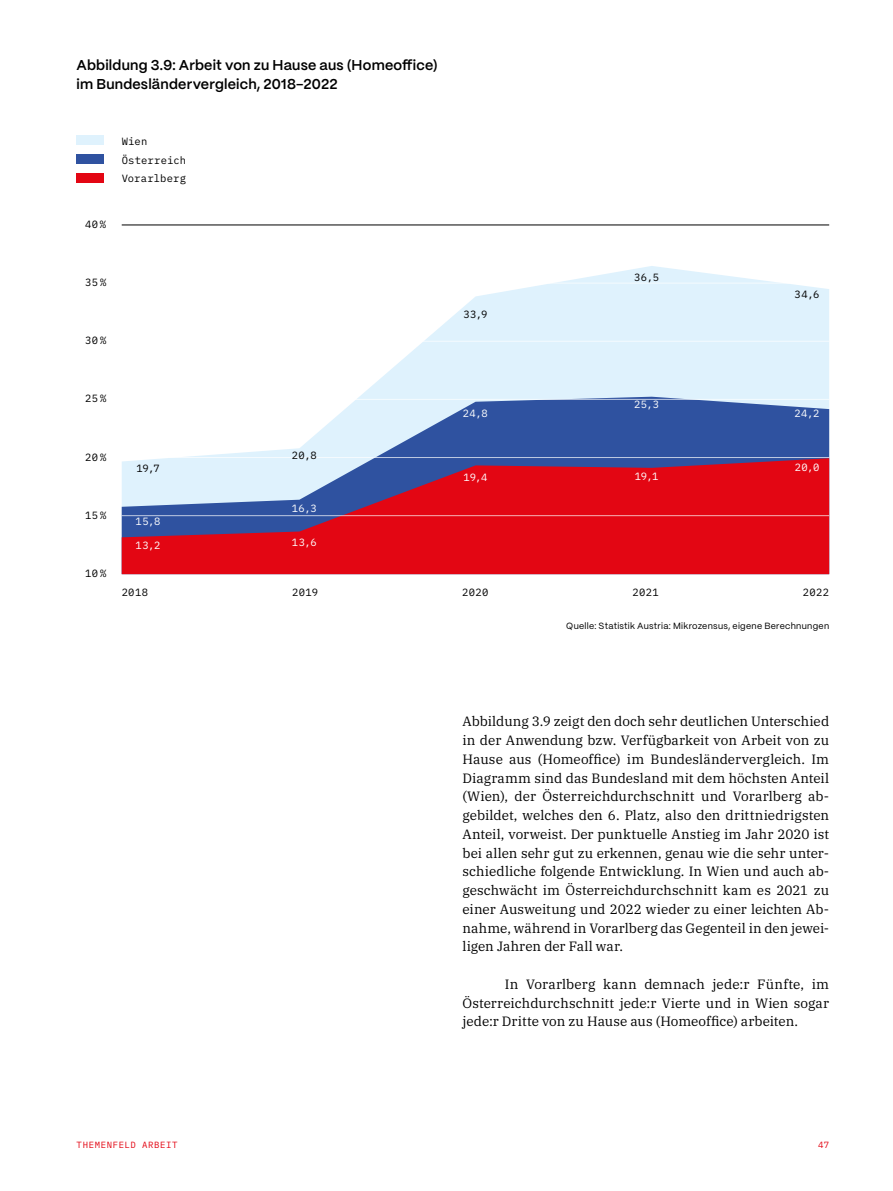
<style>
.page{position:relative;width:893px;height:1191px;background:#fff}
.page>*{position:absolute;margin:0;border:0;box-sizing:border-box;transform-origin:0 0}
.t1{font:600 14.25px/18.8px "PP Mori";letter-spacing:.015em;color:#000}
.t2{font:13.5px/18.8px "IBM Plex Serif";color:#000;text-align:justify}
.t3{font:10.5px "IBM Plex Mono";letter-spacing:.03em;color:#000}
.t4{font:10.5px "IBM Plex Mono";letter-spacing:.035em;color:#fff}
.t5{font:10.5px/18.8px "IBM Plex Mono";letter-spacing:.01em;color:#000}
.t6{font:9px "PP Mori";letter-spacing:.03em;color:#000}
.t7{font:9px "IBM Plex Mono";letter-spacing:.075em;color:#e30613}
</style>
<div class="page">
<svg style="left:359px;top:266px;width:470px;height:131px;fill:#dff2fd"></svg>
<svg style="left:186px;top:397px;width:643px;height:60px;fill:#2f52a0"></svg>
<svg style="left:122px;top:458px;width:707px;height:116px;background:#c52e45"></svg>
<div style="left:77px;top:135px;width:27px;height:10px;background:#dff2fd"></div>
<div style="left:77px;top:173px;width:27px;height:9px;background:#e30613"></div>
<div style="left:77px;top:154px;width:27px;height:10px;background:#2f52a0"></div>
<hr style="left:122px;top:224px;width:707px;height:1px;background:#000">
<hr style="left:122px;top:399px;width:707px;height:1px;background:#fff">
<hr style="left:122px;top:515px;width:707px;height:1px;background:#fff">
<hr style="left:122px;top:283px;width:707px;height:1px;background:#fff">
<hr style="left:122px;top:341px;width:707px;height:1px;background:#fff">
<p class="t1" style="left:77px;top:55px;width:363px">Abbildung 3.9: Arbeit von zu Hause aus (Homeoffice) im Bundesländervergleich, 2018-2022</p>
<p class="t3" style="left:85px;top:216px;width:23px">40%</p>
<p class="t5" style="left:122px;top:131px;width:66px">Wien<br>Österreich<br>Vorarlberg</p>
<p class="t3" style="left:85px;top:274px;width:22px">35%</p>
<p class="t3" style="left:85px;top:332px;width:23px">30%</p>
<p class="t3" style="left:463px;top:306px;width:26px">33,9</p>
<p class="t3" style="left:634px;top:269px;width:26px">36,5</p>
<p class="t3" style="left:795px;top:286px;width:27px">34,6</p>
<p class="t3" style="left:85px;top:391px;width:23px">25%</p>
<p class="t3" style="left:85px;top:449px;width:23px">20%</p>
<p class="t3" style="left:85px;top:507px;width:23px">15%</p>
<p class="t3" style="left:85px;top:565px;width:23px">10%</p>
<p class="t3" style="left:136px;top:460px;width:25px">19,7</p>
<p class="t4" style="left:136px;top:513px;width:26px">15,8</p>
<p class="t4" style="left:136px;top:537px;width:26px">13,2</p>
<p class="t3" style="left:292px;top:447px;width:26px">20,8</p>
<p class="t4" style="left:292px;top:500px;width:26px">16,3</p>
<p class="t4" style="left:292px;top:534px;width:26px">13,6</p>
<p class="t4" style="left:463px;top:405px;width:27px">24,8</p>
<p class="t4" style="left:463px;top:469px;width:26px">19,4</p>
<p class="t4" style="left:634px;top:396px;width:26px">25,3</p>
<p class="t4" style="left:635px;top:468px;width:25px">19,1</p>
<p class="t4" style="left:795px;top:405px;width:26px">24,2</p>
<p class="t4" style="left:795px;top:459px;width:26px">20,0</p>
<p class="t3" style="left:122px;top:584px;width:28px">2018</p>
<p class="t3" style="left:292px;top:584px;width:27px">2019</p>
<p class="t3" style="left:462px;top:584px;width:28px">2020</p>
<p class="t3" style="left:633px;top:584px;width:28px">2021</p>
<p class="t3" style="left:803px;top:584px;width:28px">2022</p>
<p class="t6" style="left:566px;top:618px;width:264px">Quelle: Statistik Austria: Mikrozensus, eigene Berechnungen</p>
<p class="t2" style="left:462px;top:711px;width:368px">Abbildung 3.9 zeigt den doch sehr deutlichen Unterschied in der Anwendung bzw. Verfügbarkeit von Arbeit von zu Hause aus (Homeoffice) im Bundesländervergleich. Im Diagramm sind das Bundesland mit dem höchsten Anteil (Wien), der Österreichdurchschnitt und Vorarlberg ab&shy;gebildet, welches den 6. Platz, also den drittniedrigsten Anteil, vorweist. Der punktuelle Anstieg im Jahr 2020 ist bei allen sehr gut zu erkennen, genau wie die sehr unter&shy;schiedliche folgende Entwicklung. In Wien und auch ab&shy;geschwächt im Österreichdurchschnitt kam es 2021 zu einer Ausweitung und 2022 wieder zu einer leichten Ab&shy;nahme, während in Vorarlberg das Gegenteil in den jewei&shy;ligen Jahren der Fall war.</p>
<p class="t2" style="left:462px;top:973px;width:368px;text-indent:43px">In Vorarlberg kann demnach jede:r Fünfte, im Österreichdurchschnitt jede:r Vierte und in Wien sogar jede:r Dritte von zu Hause aus (Homeoffice) arbeiten.</p>
<p class="t7" style="left:77px;top:1138px;width:31px">Themenfeld</p>
<p class="t7" style="left:142px;top:1138px;width:13px">Arbeit</p>
<p class="t7" style="left:818px;top:1138px;width:13px">47</p>
</div>
